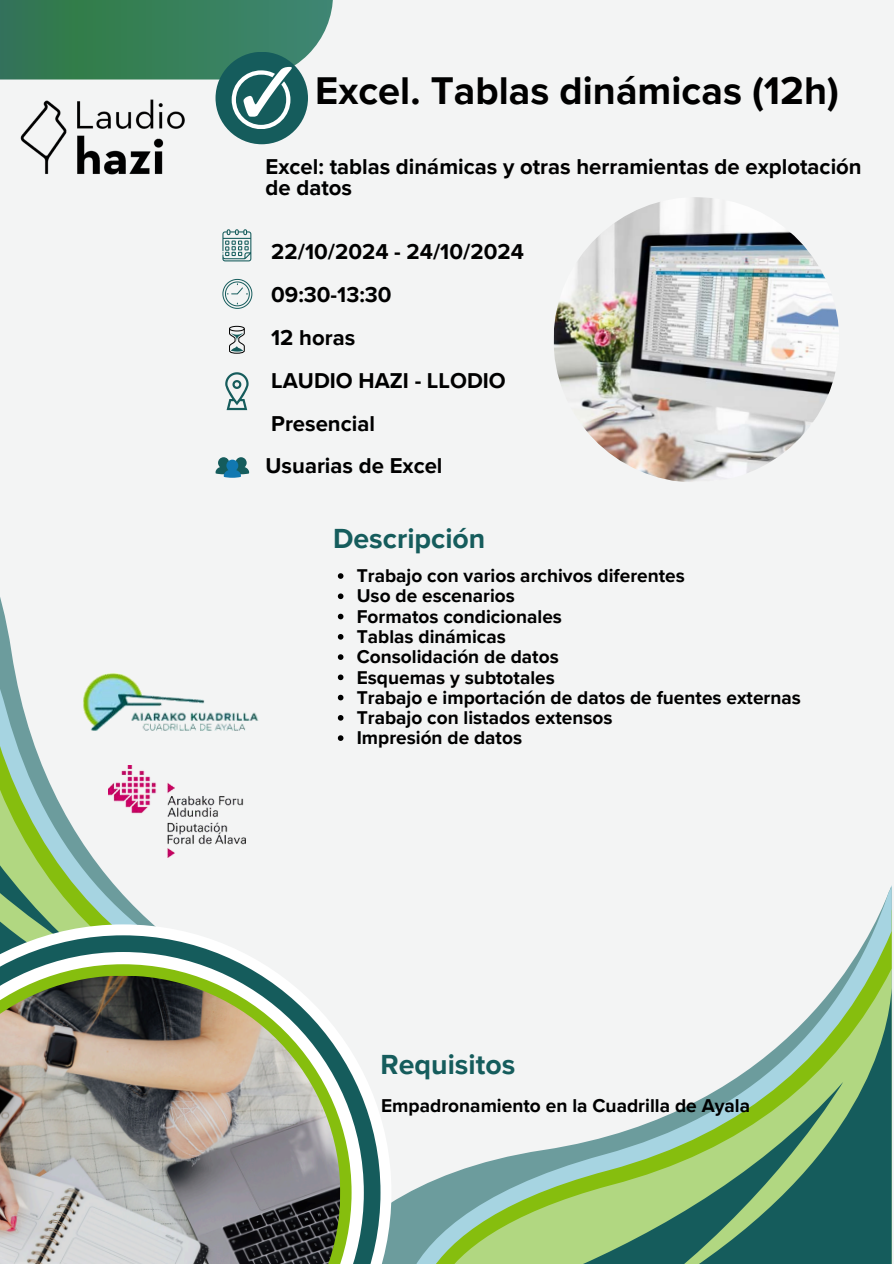
<style>
.page{position:relative;width:894px;height:1264px;background:#fff}
.page>*{position:absolute;margin:0;border:0;box-sizing:border-box;transform-origin:0 0}
.t1{font:700 39.75px "Proxima Nova";color:#000}
.t2{font:700 28.5px "Proxima Nova";color:#155c5c}
.t3{font:700 22.05px/21.3px "Proxima Nova";color:#000}
.t4{font:700 19.05px "Proxima Nova";color:#000}
</style>
<div class="page">
<div style="left:0;top:0;width:893px;height:1263px;background:#f3f4f4"></div>
<svg style="left:0;top:0;width:333px;height:79px;background:#3f8361"></svg>
<svg style="left:391px;top:1193px;width:17px;height:70px"></svg>
<svg style="left:408px;top:885px;width:484px;height:378px"></svg>
<svg style="left:676px;top:988px;width:215px;height:275px"></svg>
<svg style="left:548px;top:1081px;width:294px;height:182px;background:#83b086"></svg>
<svg style="left:0;top:656px;width:170px;height:268px"></svg>
<svg style="left:0;top:924px;width:391px;height:339px"></svg>
<svg style="left:0;top:935px;width:380px;height:328px"></svg>
<svg style="left:0;top:952px;width:364px;height:311px"></svg>
<svg style="left:0;top:964px;width:351px;height:299px"></svg>
<img style="left:0;top:973px;width:342px;height:290px">
<div style="left:215px;top:52px;width:93px;height:92px;background:#155c5c;border-radius:50%"></div>
<svg style="left:231px;top:67px;width:60px;height:62px"></svg>
<svg style="left:222px;top:229px;width:29px;height:32px"></svg>
<svg style="left:222px;top:279px;width:30px;height:30px"></svg>
<svg style="left:225px;top:372px;width:23px;height:38px"></svg>
<svg style="left:229px;top:326px;width:16px;height:28px"></svg>
<svg style="left:215px;top:457px;width:34px;height:20px"></svg>
<img style="left:20px;top:99px;width:165px;height:76px">
<img style="left:553px;top:197px;width:286px;height:285px">
<svg style="left:338px;top:573px;width:5px;height:6px"></svg>
<svg style="left:338px;top:593px;width:5px;height:6px"></svg>
<svg style="left:338px;top:613px;width:5px;height:6px"></svg>
<svg style="left:338px;top:634px;width:5px;height:5px"></svg>
<svg style="left:338px;top:654px;width:5px;height:6px"></svg>
<svg style="left:338px;top:674px;width:5px;height:6px"></svg>
<svg style="left:338px;top:694px;width:5px;height:6px"></svg>
<svg style="left:338px;top:715px;width:5px;height:5px"></svg>
<svg style="left:338px;top:735px;width:5px;height:6px"></svg>
<img style="left:69px;top:661px;width:190px;height:86px">
<img style="left:108px;top:765px;width:137px;height:92px">
<h4 class="t1" style="left:315px;top:68px;width:525px">Excel. Tablas dinámicas (12h)</h4>
<h1 class="t3" style="left:265px;top:156px;width:597px">Excel: tablas dinámicas y otras herramientas de explotación de datos</h1>
<p class="t3" style="left:271px;top:242px;width:254px">22/10/2024 - 24/10/2024</p>
<h4 class="t3" style="left:271px;top:285px;width:122px">09:30-13:30</h4>
<h4 class="t3" style="left:271px;top:327px;width:86px">12 horas</h4>
<h4 class="t3" style="left:271px;top:370px;width:236px">LAUDIO HAZI - LLODIO</h4>
<h4 class="t3" style="left:271px;top:413px;width:105px">Presencial</h4>
<h3 class="t3" style="left:265px;top:456px;width:178px">Usuarias de Excel</h3>
<p class="t2" style="left:333px;top:522px;width:154px">Descripción</p>
<p class="t4" style="left:356px;top:564px;width:329px">Trabajo con varios archivos diferentes</p>
<p class="t4" style="left:356px;top:585px;width:160px">Uso de escenarios</p>
<p class="t4" style="left:356px;top:605px;width:207px">Formatos condicionales</p>
<p class="t4" style="left:356px;top:625px;width:151px">Tablas dinámicas</p>
<h2 class="t4" style="left:356px;top:645px;width:203px">Consolidación de datos</h2>
<p class="t4" style="left:356px;top:666px;width:199px">Esquemas y subtotales</p>
<p class="t4" style="left:356px;top:686px;width:445px">Trabajo e importación de datos de fuentes externas</p>
<p class="t4" style="left:356px;top:706px;width:257px">Trabajo con listados extensos</p>
<p class="t4" style="left:356px;top:726px;width:167px">Impresión de datos</p>
<p class="t2" style="left:380px;top:1047px;width:136px">Requisitos</p>
<h4 class="t4" style="left:381px;top:1094px;width:370px">Empadronamiento en la Cuadrilla de Ayala</h4>
</div>
